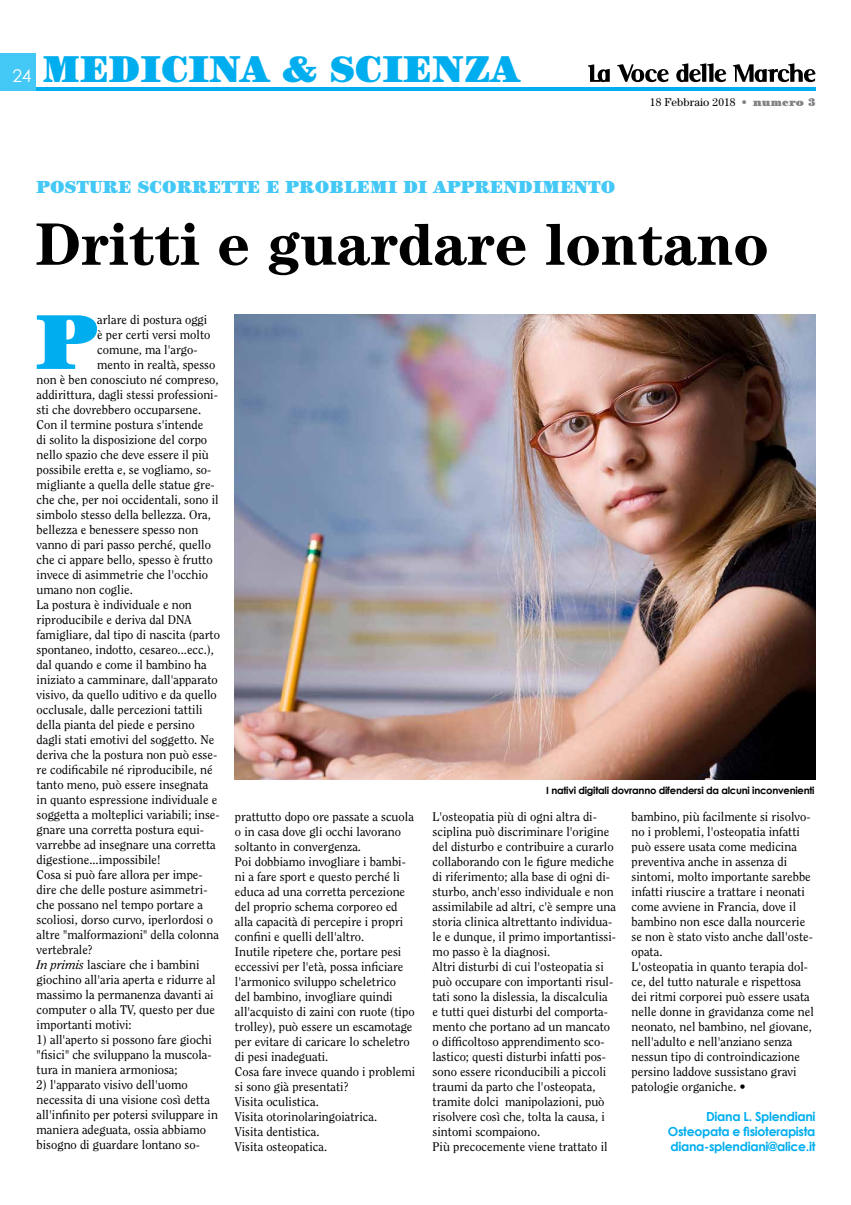
<style>
.page{position:relative;width:851px;height:1205px;background:#fff}
.page>*{position:absolute;margin:0;border:0;box-sizing:border-box;transform-origin:0 0}
.t1{font:900 77.88px "Century";color:#00aeef}
.t2{font:700 60px "Century";color:#000}
.t3{font:900 37.5px "Century";color:#00aeef}
.t4{font:900 17.5px "Century";color:#44c8f5}
.t5{font:12.5px/15px "Clearface";color:#000}
.t6{font:700 12.5px/15px "Century Gothic";letter-spacing:-.025em;color:#00aeef;text-align:justify}
.t7{font:11.25px "Century";letter-spacing:.01em;color:#000}
.t8{font:700 10px "Century Gothic";letter-spacing:-.025em;color:#000}
.s1{font-family:"Century Gothic";font-weight:400;font-size:17.5px;color:#fff}
.s2{font-weight:300;color:#808285}
.s3{font-weight:900;color:#808285}
.s4{font-style:italic}
</style>
<div class="page">
<hr style="left:35px;top:87px;width:780px;height:4px;background:#00aeef">
<div style="left:0;top:53px;width:35px;height:38px;background:#44c8f5"></div>
<svg style="left:587px;top:64px;width:22px;height:18px"></svg>
<svg style="left:617px;top:64px;width:51px;height:18px"></svg>
<svg style="left:676px;top:63px;width:50px;height:19px"></svg>
<svg style="left:733px;top:63px;width:82px;height:19px"></svg>
<img style="left:235px;top:314px;width:580px;height:466px">
<h3 class="t3" style="left:12px;top:46px;width:61px"><span class="s1">24</span> MEDI</h3>
<h3 class="t3" style="left:161px;top:46px;width:331px">CINA &amp; SCIENZA</h3>
<h3 class="t4" style="left:37px;top:176px;width:580px">POSTURE SCORRETTE E PROBLEMI DI APPRENDIMENTO</h3>
<p class="t7" style="left:649px;top:95px;width:167px">18 Febbraio 2018 <span class="s2">•</span> <span class="s3">NUMERO 3</span></p>
<h2 class="t2" style="left:35px;top:209px;width:734px">Dritti e guardare lontano</h2>
<h1 class="t1" style="left:37px;top:295px;width:62px">P</h1>
<p class="t5" style="left:97px;top:312px;width:112px">arlare di postura oggi</p>
<p class="t5" style="left:97px;top:327px;width:115px">è per certi versi molto</p>
<p class="t5" style="left:97px;top:342px;width:102px">comune, ma l'argo-</p>
<p class="t5" style="left:97px;top:357px;width:120px">mento in realtà, spesso</p>
<p class="t5" style="left:37px;top:372px;width:183px">non è ben conosciuto né compreso,</p>
<p class="t5" style="left:37px;top:387px;width:183px">addirittura, dagli stessi professioni-</p>
<p class="t5" style="left:37px;top:402px;width:166px">sti che dovrebbero occuparsene.</p>
<p class="t5" style="left:37px;top:417px;width:168px">Con il termine postura s'intende</p>
<p class="t5" style="left:37px;top:432px;width:172px">di solito la disposizione del corpo</p>
<p class="t5" style="left:37px;top:447px;width:174px">nello spazio che deve essere il più</p>
<p class="t5" style="left:37px;top:462px;width:176px">possibile eretta e, se vogliamo, so-</p>
<p class="t5" style="left:37px;top:477px;width:180px">migliante a quella delle statue gre-</p>
<p class="t5" style="left:37px;top:492px;width:183px">che che, per noi occidentali, sono il</p>
<p class="t5" style="left:37px;top:507px;width:176px">simbolo stesso della bellezza. Ora,</p>
<p class="t5" style="left:37px;top:522px;width:163px">bellezza e benessere spesso non</p>
<p class="t5" style="left:37px;top:537px;width:176px">vanno di pari passo perché, quello</p>
<p class="t5" style="left:37px;top:552px;width:178px">che ci appare bello, spesso è frutto</p>
<p class="t5" style="left:37px;top:567px;width:173px">invece di asimmetrie che l'occhio</p>
<p class="t5" style="left:37px;top:582px;width:98px">umano non coglie.</p>
<p class="t5" style="left:37px;top:597px;width:157px">La postura è individuale e non</p>
<p class="t5" style="left:37px;top:612px;width:156px">riproducibile e deriva dal DNA</p>
<p class="t5" style="left:37px;top:627px;width:185px">famigliare, dal tipo di nascita (parto</p>
<p class="t5" style="left:37px;top:642px;width:179px">spontaneo, indotto, cesareo...ecc.),</p>
<p class="t5" style="left:37px;top:657px;width:172px">dal quando e come il bambino ha</p>
<p class="t5" style="left:37px;top:672px;width:183px">iniziato a camminare, dall'apparato</p>
<p class="t5" style="left:37px;top:687px;width:182px">visivo, da quello uditivo e da quello</p>
<p class="t5" style="left:37px;top:702px;width:167px">occlusale, dalle percezioni tattili</p>
<p class="t5" style="left:37px;top:717px;width:159px">della pianta del piede e persino</p>
<p class="t5" style="left:37px;top:732px;width:179px">dagli stati emotivi del soggetto. Ne</p>
<p class="t5" style="left:37px;top:747px;width:182px">deriva che la postura non può esse-</p>
<p class="t5" style="left:37px;top:762px;width:178px">re codificabile né riproducibile, né</p>
<p class="t5" style="left:37px;top:777px;width:173px">tanto meno, può essere insegnata</p>
<p class="t5" style="left:37px;top:792px;width:182px">in quanto espressione individuale e</p>
<p class="t5" style="left:37px;top:807px;width:184px">soggetta a molteplici variabili; inse-</p>
<p class="t5" style="left:37px;top:822px;width:169px">gnare una corretta postura equi-</p>
<p class="t5" style="left:37px;top:837px;width:181px">varrebbe ad insegnare una corretta</p>
<p class="t5" style="left:37px;top:852px;width:125px">digestione...impossibile!</p>
<p class="t5" style="left:37px;top:867px;width:167px">Cosa si può fare allora per impe-</p>
<p class="t5" style="left:37px;top:882px;width:172px">dire che delle posture asimmetri-</p>
<p class="t5" style="left:37px;top:897px;width:168px">che possano nel tempo portare a</p>
<p class="t5" style="left:37px;top:912px;width:178px">scoliosi, dorso curvo, iperlordosi o</p>
<p class="t5" style="left:37px;top:927px;width:184px">altre "malformazioni" della colonna</p>
<p class="t5" style="left:37px;top:942px;width:58px">vertebrale?</p>
<p class="t5" style="left:37px;top:957px;width:164px"><span class="s4">In primis</span> lasciare che i bambini</p>
<p class="t5" style="left:37px;top:972px;width:180px">giochino all'aria aperta e ridurre al</p>
<p class="t5" style="left:37px;top:987px;width:179px">massimo la permanenza davanti ai</p>
<p class="t5" style="left:37px;top:1002px;width:180px">computer o alla TV, questo per due</p>
<p class="t5" style="left:37px;top:1017px;width:97px">importanti motivi:</p>
<p class="t5" style="left:37px;top:1032px;width:177px;text-align:justify">1) all'aperto si possono fare giochi "fisici" che sviluppano la muscola&shy;tura in maniera armoniosa;</p>
<p class="t5" style="left:37px;top:1077px;width:183px">2) l'apparato visivo dell'uomo necessita di una visione così detta all'infinito per potersi sviluppare in maniera adeguata, ossia abbiamo bisogno di guardare lontano so-</p>
<p class="t5" style="left:235px;top:809px;width:182px">prattutto dopo ore passate a scuola o in casa dove gli occhi lavorano soltanto in convergenza.<br>Poi dobbiamo invogliare i bambi&shy;ni a fare sport e questo perché li educa ad una corretta percezione del proprio schema corporeo ed alla capacità di percepire i propri confini e quelli dell'altro.<br>Inutile ripetere che, portare pesi eccessivi per l'età, possa inficiare l'armonico sviluppo scheletrico<br>del bambino, invogliare quindi all'acquisto di zaini con ruote (tipo trolley), può essere un escamotage per evitare di caricare lo scheletro di pesi inadeguati.<br>Cosa fare invece quando i problemi si sono già presentati?<br>Visita oculistica.<br>Visita otorinolaringoiatrica.<br>Visita dentistica.<br>Visita osteopatica.</p>
<p class="t8" style="left:546px;top:783px;width:270px">I nativi digitali dovranno difendersi da alcuni inconvenienti</p>
<p class="t5" style="left:432px;top:809px;width:185px">L'osteopatia più di ogni altra di&shy;sciplina può discriminare l'origine del disturbo e contribuire a curarlo collaborando con le figure mediche di riferimento; alla base di ogni di&shy;sturbo, anch'esso individuale e non assimilabile ad altri, c'è sempre una storia clinica altrettanto individua&shy;le e dunque, il primo importantissi&shy;mo passo è la diagnosi.<br>Altri disturbi di cui l'osteopatia si può occupare con importanti risul&shy;tati sono la dislessia, la discalculia e tutti quei disturbi del comporta&shy;mento che portano ad un mancato o difficoltoso apprendimento sco&shy;lastico; questi disturbi infatti pos&shy;sono essere riconducibili a piccoli traumi da parto che l'osteopata, tramite dolci manipolazioni, può risolvere così che, tolta la causa, i sintomi scompaiono.<br>Più precocemente viene trattato il</p>
<p class="t5" style="left:631px;top:809px;width:184px">bambino, più facilmente si risolvo&shy;no i problemi, l'osteopatia infatti può essere usata come medicina preventiva anche in assenza di sintomi, molto importante sarebbe infatti riuscire a trattare i neonati come avviene in Francia, dove il bambino non esce dalla nourcerie se non è stato visto anche dall'oste&shy;opata.<br>L'osteopatia in quanto terapia dol&shy;ce, del tutto naturale e rispettosa dei ritmi corporei può essere usata nelle donne in gravidanza come nel neonato, nel bambino, nel giovane, nell'adulto e nell'anziano senza nessun tipo di controindicazione persino laddove sussistano gravi patologie organiche. •</p>
<p class="t6" style="left:667px;top:1108px;width:149px;text-indent:38px">Diana L. Splendiani Osteopata e fisioterapista diana-splendiani@alice.it</p>
</div>
